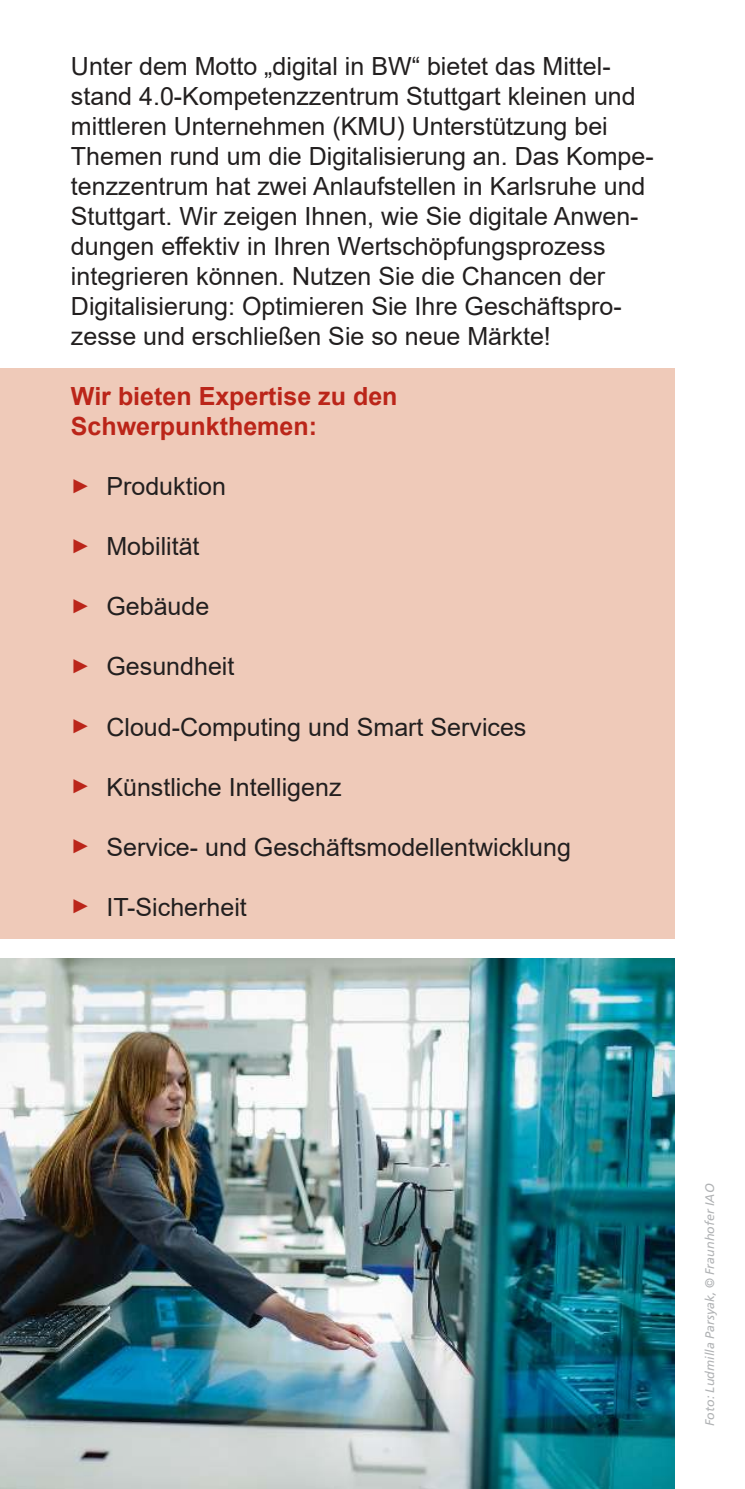
<style>
.page{position:relative;width:745px;height:1489px;background:#fff}
.page>*{position:absolute;margin:0;border:0;box-sizing:border-box;transform-origin:0 0}
.t1{font:25px/30px "Arial";color:#221f1f}
.t2{font:700 25px/30px "Arial";color:#bb2519}
.t3{font:italic 12.5px "Frutiger LT Com";color:#b1b3b5}
.s1{font-size:20px;color:#bb2519}
</style>
<div class="page">
<div style="left:0;top:368px;width:673px;height:570px;background:#efcab9"></div>
<img style="left:0;top:958px;width:673px;height:530px">
<p class="t1" style="left:71px;top:54px;width:584px">Unter dem Motto „digital in BW“ bietet das Mittel&shy;stand 4.0-Kompetenzzentrum Stuttgart kleinen und mittleren Unternehmen (KMU) Unterstützung bei Themen rund um die Digitalisierung an. Das Kompe&shy;tenzzentrum hat zwei Anlaufstellen in Karlsruhe und Stuttgart. Wir zeigen Ihnen, wie Sie digitale Anwen&shy;dungen effektiv in Ihren Wertschöpfungsprozess integrieren können. Nutzen Sie die Chancen der Digitalisierung: Optimieren Sie Ihre Geschäftspro&shy;zesse und erschließen Sie so neue Märkte!</p>
<p class="t2" style="left:71px;top:384px;width:328px">Wir bieten Expertise zu den<br>Schwerpunkthemen:</p>
<p class="t1" style="left:71px;top:474px;width:156px"><span class="s1">►</span> Produktion</p>
<p class="t1" style="left:71px;top:534px;width:130px"><span class="s1">►</span> Mobilität</p>
<p class="t1" style="left:71px;top:594px;width:140px"><span class="s1">►</span> Gebäude</p>
<p class="t1" style="left:71px;top:654px;width:165px"><span class="s1">►</span> Gesundheit</p>
<p class="t1" style="left:71px;top:714px;width:457px"><span class="s1">►</span> Cloud-Computing und Smart Services</p>
<p class="t1" style="left:71px;top:774px;width:272px"><span class="s1">►</span> Künstliche Intelligenz</p>
<p class="t1" style="left:71px;top:834px;width:501px"><span class="s1">►</span> Service- und Geschäftsmodellentwicklung</p>
<p class="t1" style="left:71px;top:894px;width:177px"><span class="s1">►</span> IT-Sicherheit</p>
<p class="t3" style="left:704px;top:1425px;width:244px;rotate:-90deg">Foto: Ludmilla Parsyak, © Fraunhofer IAO</p>
</div>
